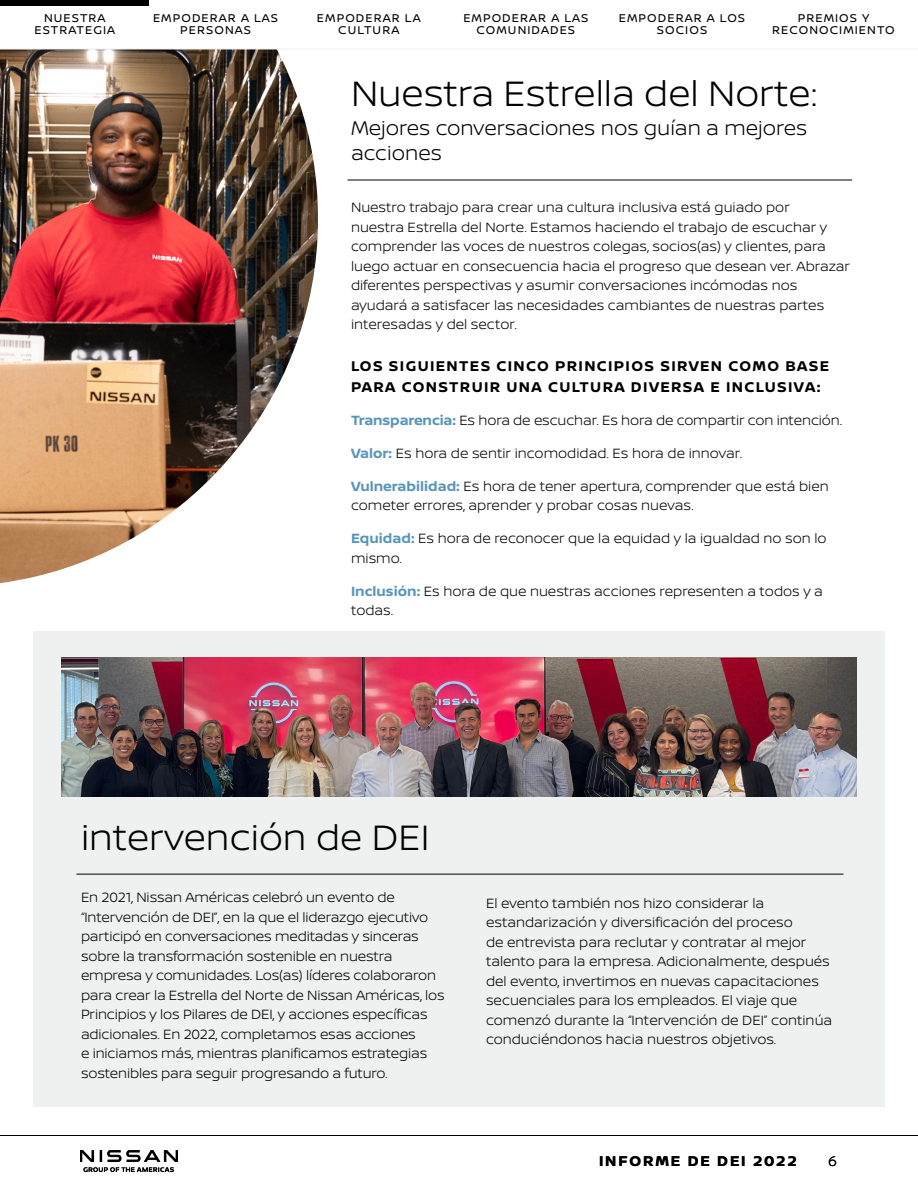
<style>
.page{position:relative;width:918px;height:1188px;background:#fff}
.page>*{position:absolute;margin:0;border:0;box-sizing:border-box;transform-origin:0 0}
.t1{font:300 37.5px "Nissan Brand";color:#000}
.t2{font:300 21px/25.2px "Nissan Brand";color:#000}
.t3{font:700 15px/21px "Nissan Brand";letter-spacing:.09em;color:#000}
.t4{font:700 15px "Nissan Brand";letter-spacing:.125em;color:#000}
.t5{font:300 15px "Nissan Brand";color:#000}
.Body_Text{font:300 14.25px/19.5px "Nissan Brand";color:#000}
.t6{font:12px/12px "Nissan Brand";letter-spacing:.09em;color:#000;text-align:center}
.s1{font-weight:700;color:#5895bb}
</style>
<div class="page">
<img style="left:0;top:50px;width:318px;height:533px">
<img style="left:81px;top:1151px;width:97px;height:21px">
<hr style="left:0;top:49px;width:918px;height:1px;background:#eff0f0">
<div style="left:0;top:0;width:148px;height:5px;background:#000"></div>
<div style="left:33px;top:632px;width:851px;height:475px;background:#eff0f0"></div>
<hr style="left:0;top:1135px;width:918px;height:1px;background:#000">
<hr style="left:76px;top:874px;width:767px;height:1px;background:#000">
<img style="left:62px;top:658px;width:794px;height:138px">
<hr style="left:348px;top:180px;width:504px;height:1px;background:#000">
<p class="t6" style="left:34px;top:11px;width:82px">NUESTRA<br>ESTRATEGIA</p>
<p class="t6" style="left:153px;top:11px;width:127px">EMPODERAR A LAS<br>PERSONAS</p>
<p class="t6" style="left:317px;top:11px;width:105px">EMPODERAR LA<br>CULTURA</p>
<p class="t6" style="left:463px;top:11px;width:127px">EMPODERAR A LAS<br>COMUNIDADES</p>
<p class="t6" style="left:619px;top:11px;width:128px">EMPODERAR A LOS<br>SOCIOS</p>
<p class="t6" style="left:772px;top:11px;width:124px">PREMIOS Y<br>RECONOCIMIENTO</p>
<h2 class="t1" style="left:351px;top:66px;width:468px">Nuestra Estrella del Norte:</h2>
<h2 class="t2" style="left:351px;top:114px;width:458px">Mejores conversaciones nos guían a mejores acciones</h2>
<p class="Body_Text" style="left:351px;top:197px;width:501px">Nuestro trabajo para crear una cultura inclusiva está guiado por<br>nuestra Estrella del Norte. Estamos haciendo el trabajo de escuchar y comprender las voces de nuestros colegas, socios(as) y clientes, para luego actuar en consecuencia hacia el progreso que desean ver. Abrazar diferentes perspectivas y asumir conversaciones incómodas nos ayudará a satisfacer las necesidades cambiantes de nuestras partes interesadas y del sector.</p>
<h4 class="t3" style="left:351px;top:354px;width:480px">LOS SIGUIENTES CINCO PRINCIPIOS SIRVEN COMO BASE<br>PARA CONSTRUIR UNA CULTURA DIVERSA E INCLUSIVA:</h4>
<p class="Body_Text" style="left:351px;top:409px;width:493px"><span class="s1">Transparencia:</span> Es hora de escuchar. Es hora de compartir con intención.</p>
<p class="Body_Text" style="left:351px;top:442px;width:393px"><span class="s1">Valor:</span> Es hora de sentir incomodidad. Es hora de innovar.</p>
<p class="Body_Text" style="left:351px;top:475px;width:479px"><span class="s1">Vulnerabilidad:</span> Es hora de tener apertura, comprender que está bien cometer errores, aprender y probar cosas nuevas.</p>
<p class="Body_Text" style="left:351px;top:528px;width:477px"><span class="s1">Equidad:</span> Es hora de reconocer que la equidad y la igualdad no son lo mismo.</p>
<p class="Body_Text" style="left:351px;top:580px;width:473px"><span class="s1">Inclusión:</span> Es hora de que nuestras acciones representen a todos y a todas.</p>
<h2 class="t1" style="left:81px;top:810px;width:350px">intervención de DEI</h2>
<p class="Body_Text" style="left:81px;top:887px;width:365px">En 2021, Nissan Américas celebró un evento de “Intervención de DEI”, en la que el liderazgo ejecutivo participó en conversaciones meditadas y sinceras sobre la transformación sostenible en nuestra empresa y comunidades. Los(as) líderes colaboraron para crear la Estrella del Norte de Nissan Américas, los Principios y los Pilares de DEI, y acciones específicas adicionales. En 2022, completamos esas acciones<br>e iniciamos más, mientras planificamos estrategias sostenibles para seguir progresando a futuro.</p>
<p class="Body_Text" style="left:486px;top:892px;width:348px">El evento también nos hizo considerar la estandarización y diversificación del proceso<br>de entrevista para reclutar y contratar al mejor talento para la empresa. Adicionalmente, después del evento, invertimos en nuevas capacitaciones secuenciales para los empleados. El viaje que comenzó durante la “Intervención de DEI” continúa conduciéndonos hacia nuestros objetivos.</p>
<h4 class="t4" style="left:599px;top:1150px;width:199px">INFORME DE DEI 2022</h4>
<h4 class="t5" style="left:828px;top:1150px;width:10px">6</h4>
</div>
